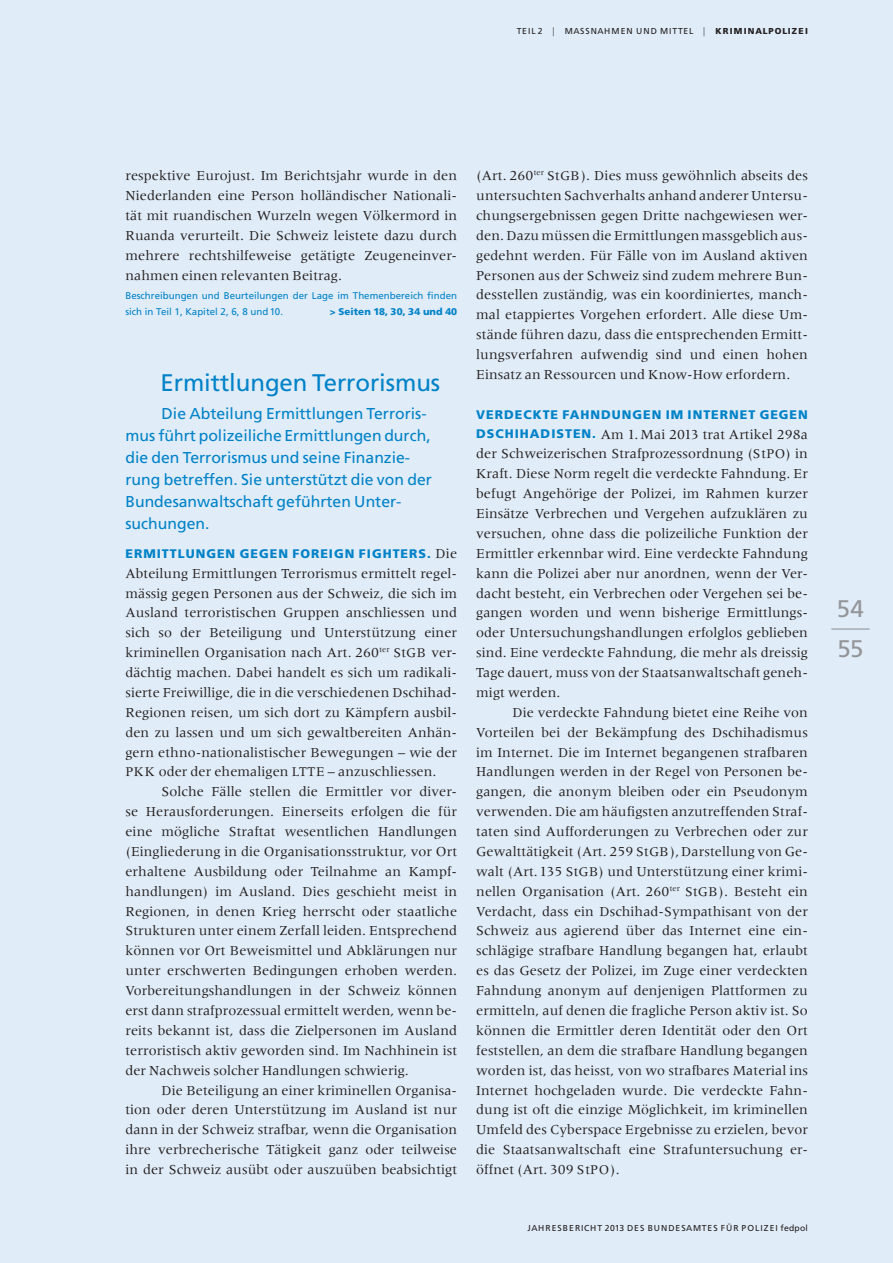
<style>
.page{position:relative;width:893px;height:1263px;background:#e0ecf7}
.page>*{position:absolute;margin:0;border:0;box-sizing:border-box;transform-origin:0 0}
.t1{font:24px "Frutiger";letter-spacing:-.005em;color:#0082c8}
.t2{font:24px/39.8px "Frutiger";color:#939598}
.t3{font:15.75px/22.2px "Frutiger";color:#0082c8}
.t4{font:14.25px/20px "Meridien";letter-spacing:.005em;color:#231f20;text-align:justify}
.t5{font:900 12.45px "Frutiger";letter-spacing:.08em;color:#0082c8}
.t6{font:9.75px/15.5px "Frutiger";color:#0082c8}
.t7{font:900 9.75px "Frutiger";letter-spacing:.005em;color:#0082c8}
.t8{font:8.7px "Frutiger";letter-spacing:.105em;color:#231f20}
.t9{font:900 8.7px "Frutiger";letter-spacing:.12em;color:#231f20}
.s1{font-weight:300;font-stretch:condensed;font-size:9.15px}
.s2{font-family:"Meridien";font-weight:400;font-size:14.25px;color:#231f20}
.s3{font-size:13.8px}
.s4{font-family:"Frutiger";font-weight:900;font-size:12.45px;color:#0082c8}
</style>
<div class="page">
<hr style="left:831px;top:629px;width:39px;height:1px;background:#8a8c8f">
<p class="t8" style="left:517px;top:26px;width:64px">TEIL2 <span class="s1">|</span> Massnahmen</p>
<p class="t8" style="left:636px;top:26px;width:8px">und</p>
<p class="t8" style="left:660px;top:26px;width:15px">Mittel</p>
<p class="t9" style="left:703px;top:25px;width:106px"><span class="s1">|</span> KRIMINALPOLIZEI</p>
<p class="t4" style="left:125px;top:165px;width:333px">respektive Eurojust. Im Berichtsjahr wurde in den Niederlanden eine Person holländischer Nationali&shy;tät mit ruandischen Wurzeln wegen Völkermord in Ruanda verurteilt. Die Schweiz leistete dazu durch mehrere rechtshilfeweise getätigte Zeugeneinver&shy;nahmen einen relevanten Beitrag.</p>
<p class="t6" style="left:125px;top:288px;width:333px">Beschreibungen und Beurteilungen der Lage im Themenbereich finden sich in Teil 1, Kapitel 2, 6, 8 und 10.</p>
<p class="t7" style="left:330px;top:305px;width:129px">&gt; Seiten 18, 30, 34 und 40</p>
<h1 class="t1" style="left:161px;top:369px;width:281px">Ermittlungen Terrorismus</h1>
<p class="t3" style="left:125px;top:402px;width:308px;text-indent:36px">Die Abteilung Ermittlungen Terroris&shy;mus führt polizeiliche Ermittlungen durch, die den Terrorismus und seine Finanzie&shy;rung betreffen. Sie unterstützt die von der Bundesanwaltschaft geführten Unter&shy;suchungen.</p>
<p class="t5" style="left:125px;top:546px;width:71px">ERMITTLUNGEN</p>
<p class="t5" style="left:240px;top:546px;width:11px">GEGEN</p>
<p class="t5" style="left:292px;top:546px;width:38px">FOREIGN</p>
<p class="t5" style="left:359px;top:546px;width:9px">FIGHTE</p>
<p class="t5" style="left:409px;top:546px;width:49px">RS. <span class="s2">Die</span></p>
<p class="t4" style="left:125px;top:563px;width:333px;text-align:left">Abteilung Ermittlungen Terrorismus ermittelt regel&shy;mässig gegen Personen aus der Schweiz, die sich im Ausland terroristischen Gruppen anschliessen und sich so der Beteiligung und Unterstützung einer kriminellen Organisation nach Art. 260<sup>ter</sup> <span class="s3">S</span>t<span class="s3">GB</span> ver&shy;dächtig machen. Dabei handelt es sich um radikali&shy;sierte Freiwillige, die in die verschiedenen Dschihad-Regionen reisen, um sich dort zu Kämpfern ausbil&shy;den zu lassen und um sich gewaltbereiten Anhän&shy;gern ethno-nationalistischer Bewegungen – wie der <span class="s3">PKK</span> oder der ehemaligen <span class="s3">LTTE</span> – anzuschliessen.</p>
<p class="t4" style="left:125px;top:782px;width:333px;text-indent:36px">Solche Fälle stellen die Ermittler vor diver&shy;se Herausforderungen. Einerseits erfolgen die für eine mögliche Straftat wesentlichen Handlungen (Eingliederung in die Organisationsstruktur, vor Ort erhaltene Ausbildung oder Teilnahme an Kampf&shy;handlungen) im Ausland. Dies geschieht meist in Regionen, in denen Krieg herrscht oder staatliche Strukturen unter einem Zerfall leiden. Entsprechend können vor Ort Beweismittel und Abklärungen nur unter erschwerten Bedingungen erhoben werden.<br>Vorbereitungshandlungen in der Schweiz können erst dann strafprozessual ermittelt werden, wenn be&shy;reits bekannt ist, dass die Zielpersonen im Ausland terroristisch aktiv geworden sind. Im Nachhinein ist der Nachweis solcher Handlungen schwierig.</p>
<p class="t4" style="left:125px;top:1080px;width:333px;text-indent:36px">Die Beteiligung an einer kriminellen Organisa&shy;tion oder deren Unterstützung im Ausland ist nur dann in der Schweiz strafbar, wenn die Organisation ihre verbrecherische Tätigkeit ganz oder teilweise in der Schweiz ausübt oder auszuüben beabsichtigt</p>
<p class="t4" style="left:476px;top:165px;width:333px">(Art. 260<sup>ter</sup> <span class="s3">S</span>t<span class="s3">GB</span>). Dies muss gewöhnlich abseits des untersuchten Sachverhalts anhand anderer Untersu&shy;chungsergebnissen gegen Dritte nachgewiesen wer&shy;den. Dazu müssen die Ermittlungen massgeblich aus&shy;gedehnt werden. Für Fälle von im Ausland aktiven Personen aus der Schweiz sind zudem mehrere Bun&shy;desstellen zuständig, was ein koordiniertes, manch&shy;mal etappiertes Vorgehen erfordert. Alle diese Um&shy;stände führen dazu, dass die entsprechenden Ermitt&shy;lungsverfahren aufwendig sind und einen hohen Einsatz an Ressourcen und Know-How erfordern.</p>
<p class="t5" style="left:476px;top:407px;width:38px">VERDEC</p>
<p class="t5" style="left:533px;top:407px;width:41px">KTE FAHNDUNGEN</p>
<p class="t5" style="left:666px;top:407px;width:31px">IM INTE</p>
<p class="t5" style="left:720px;top:407px;width:19px">RNET</p>
<p class="t5" style="left:760px;top:407px;width:11px">GEGEN</p>
<p class="t5" style="left:476px;top:427px;width:10px">DSCHIHADISTEN</p>
<p class="t4" style="left:476px;top:424px;width:333px;text-indent:116px"><span class="s4">.</span> Am 1. Mai 2013 trat Artikel 298a der Schweizerischen Strafprozessordnung (<span class="s3">S</span>t<span class="s3">PO</span>) in Kraft. Diese Norm regelt die verdeckte Fahndung. Er befugt Angehörige der Polizei, im Rahmen kurzer Einsätze Verbrechen und Vergehen aufzuklären zu versuchen, ohne dass die polizeiliche Funktion der Ermittler erkennbar wird. Eine verdeckte Fahndung kann die Polizei aber nur anordnen, wenn der Ver&shy;dacht besteht, ein Verbrechen oder Vergehen sei be&shy;gangen worden und wenn bisherige Ermittlungs&shy;oder Untersuchungshandlungen erfolglos geblieben sind. Eine verdeckte Fahndung, die mehr als dreissig Tage dauert, muss von der Staatsanwaltschaft geneh&shy;migt werden.</p>
<p class="t4" style="left:476px;top:702px;width:333px;text-align:left;text-indent:36px">Die verdeckte Fahndung bietet eine Reihe von Vorteilen bei der Bekämpfung des Dschihadismus im Internet. Die im Internet begangenen strafbaren Handlungen werden in der Regel von Personen be&shy;gangen, die anonym bleiben oder ein Pseudonym verwenden. Die am häufigsten anzutreffenden Straf&shy;taten sind Aufforderungen zu Verbrechen oder zur Gewalttätigkeit (Art. 259 <span class="s3">S</span>t<span class="s3">GB</span>), Darstellung von Ge&shy;walt (Art. 135 <span class="s3">S</span>t<span class="s3">GB</span>) und Unterstützung einer krimi&shy;nellen Organisation (Art. 260<sup>ter</sup> <span class="s3">S</span>t<span class="s3">GB</span>). Besteht ein Verdacht, dass ein Dschihad-Sympathisant von der Schweiz aus agierend über das Internet eine ein&shy;schlägige strafbare Handlung begangen hat, erlaubt es das Gesetz der Polizei, im Zuge einer verdeckten Fahndung anonym auf denjenigen Plattformen zu ermitteln, auf denen die fragliche Person aktiv ist. So können die Ermittler deren Identität oder den Ort feststellen, an dem die strafbare Handlung begangen worden ist, das heisst, von wo strafbares Material ins Internet hochgeladen wurde. Die verdeckte Fahn&shy;dung ist oft die einzige Möglichkeit, im kriminellen Umfeld des Cyberspace Ergebnisse zu erzielen, bevor die Staatsanwaltschaft eine Strafuntersuchung er&shy;öffnet (Art. 309 <span class="s3">S</span>t<span class="s3">PO</span>).</p>
<p class="t8" style="left:527px;top:1223px;width:282px">JAHRESBERICHT 2013 DES BUNDESAMTES FÜR POLIZEI fedpol</p>
<h1 class="t2" style="left:837px;top:589px;width:28px">54<br>55</h1>
</div>
